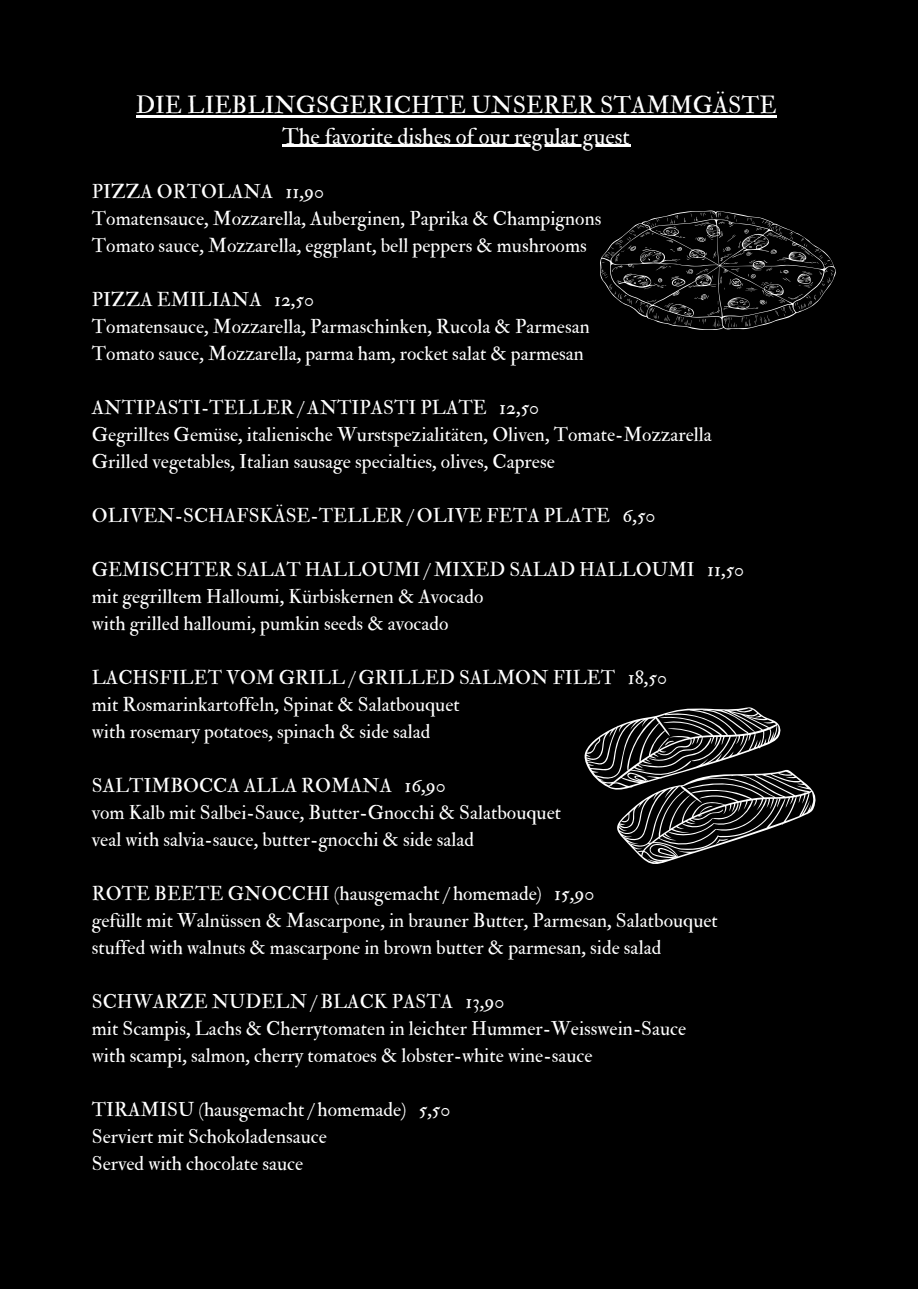
<style>
.page{position:relative;width:918px;height:1289px;background:#fff}
.page>*{position:absolute;margin:0;border:0;box-sizing:border-box;transform-origin:0 0}
.t1{font:24px "IM FELL Double Pica Roman";color:#fff}
.t2{font:22.5px "IM FELL Double Pica Roman";color:#fff}
.t3{font:19.5px/27px "IM FELL Double Pica Roman";color:#fff}
</style>
<div class="page">
<div style="left:0;top:0;width:918px;height:1288px;background:#000"></div>
<hr style="left:136px;top:115px;width:641px;height:3px;background:#fff">
<hr style="left:282px;top:145px;width:348px;height:2px;background:#fff">
<svg style="left:600px;top:210px;width:236px;height:120px"></svg>
<svg style="left:584px;top:707px;width:232px;height:157px"></svg>
<p class="t1" style="left:136px;top:91px;width:642px">DIE LIEBLINGSGERICHTE UNSERER STAMMGÄSTE</p>
<p class="t2" style="left:282px;top:122px;width:349px">The favorite dishes of our regular guest</p>
<p class="t3" style="left:92px;top:178px;width:511px">PIZZA ORTOLANA 11,90<br>Tomatensauce, Mozzarella, Auberginen, Paprika &amp; Champignons<br>Tomato sauce, Mozzarella, eggplant, bell peppers &amp; mushrooms</p>
<p class="t3" style="left:92px;top:286px;width:499px">PIZZA EMILIANA 12,50<br>Tomatensauce, Mozzarella, Parmaschinken, Rucola &amp; Parmesan<br>Tomato sauce, Mozzarella, parma ham, rocket salat &amp; parmesan</p>
<p class="t3" style="left:92px;top:394px;width:622px">ANTIPASTI-TELLER / ANTIPASTI PLATE 12,50<br>Gegrilltes Gemüse, italienische Wurstspezialitäten, Oliven, Tomate-Mozzarella<br>Grilled vegetables, Italian sausage specialties, olives, Caprese</p>
<p class="t3" style="left:92px;top:502px;width:565px">OLIVEN-SCHAFSKÄSE-TELLER / OLIVE FETA PLATE 6,50</p>
<p class="t3" style="left:92px;top:556px;width:654px">GEMISCHTER SALAT HALLOUMI / MIXED SALAD HALLOUMI 11,50 mit gegrilltem Halloumi, Kürbiskernen &amp; Avocado<br>with grilled halloumi, pumkin seeds &amp; avocado</p>
<p class="t3" style="left:92px;top:664px;width:577px">LACHSFILET VOM GRILL / GRILLED SALMON FILET 18,50 mit Rosmarinkartoffeln, Spinat &amp; Salatbouquet<br>with rosemary potatoes, spinach &amp; side salad</p>
<p class="t3" style="left:92px;top:772px;width:471px">SALTIMBOCCA ALLA ROMANA 16,90<br>vom Kalb mit Salbei-Sauce, Butter-Gnocchi &amp; Salatbouquet veal with salvia-sauce, butter-gnocchi &amp; side salad</p>
<p class="t3" style="left:92px;top:880px;width:628px">ROTE BEETE GNOCCHI (hausgemacht / homemade) 15,90<br>gefüllt mit Walnüssen &amp; Mascarpone, in brauner Butter, Parmesan, Salatbouquet stuffed with walnuts &amp; mascarpone in brown butter &amp; parmesan, side salad</p>
<p class="t3" style="left:92px;top:988px;width:596px">SCHWARZE NUDELN / BLACK PASTA 13,90<br>mit Scampis, Lachs &amp; Cherrytomaten in leichter Hummer-Weisswein-Sauce with scampi, salmon, cherry tomatoes &amp; lobster-white wine-sauce</p>
<p class="t3" style="left:92px;top:1096px;width:360px">TIRAMISU (hausgemacht / homemade) 5,50<br>Serviert mit Schokoladensauce<br>Served with chocolate sauce</p>
</div>
